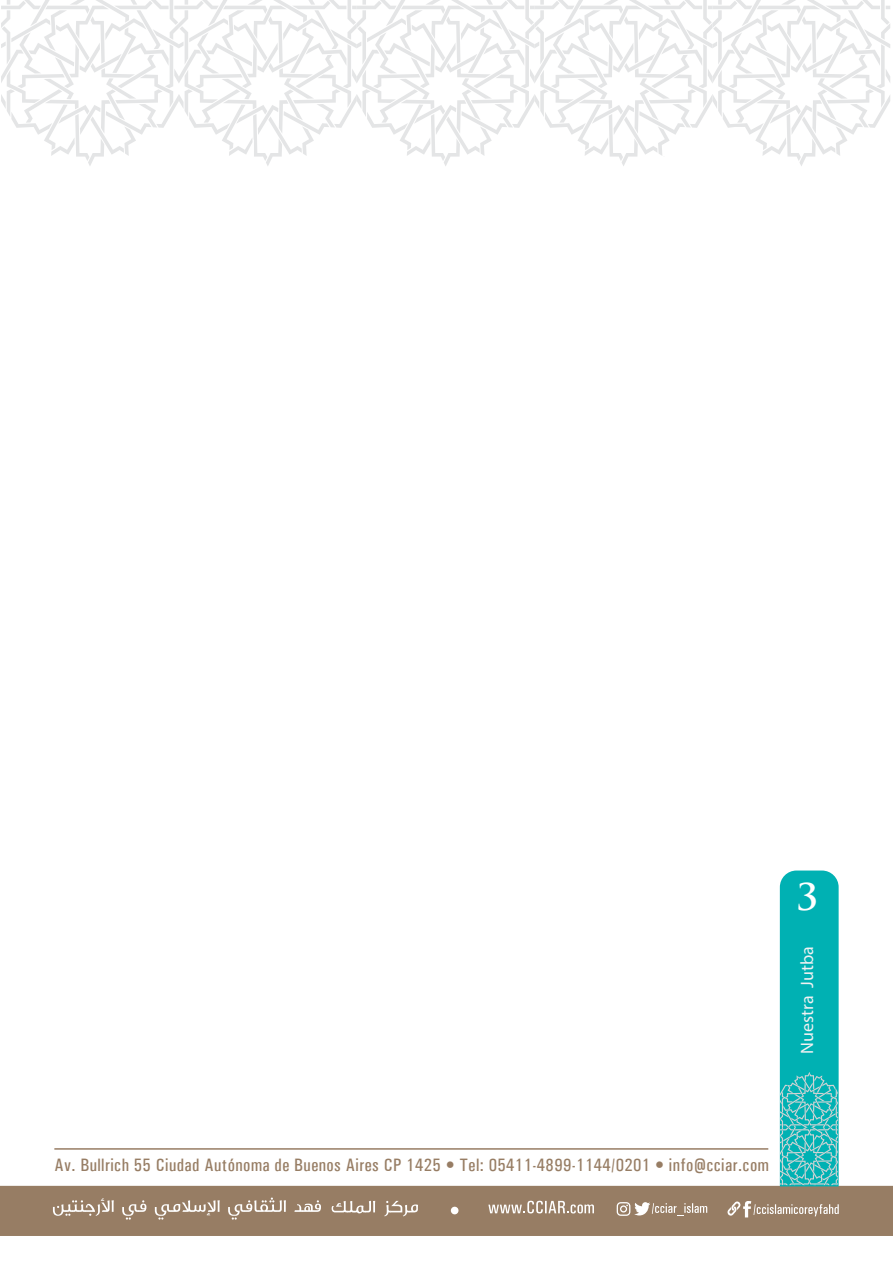
<style>
.page{position:relative;width:893px;height:1263px;background:#fff}
.page>*{position:absolute;margin:0;border:0;box-sizing:border-box;transform-origin:0 0}
.t1{font:700 36px "Trajan Pro";color:#fff}
.t2{font:500 condensed 18px "Univers";letter-spacing:.025em;color:#977d64}
.t3{font:18px "Myriad Pro";color:#f1f1f2}
</style>
<div class="page">
<div style="left:0;top:1184px;width:893px;height:52px;background:#977d64"></div>
<svg style="left:1px;top:0;width:889px;height:166px"></svg>
<svg style="left:780px;top:870px;width:59px;height:316px;background:#19b5b7"></svg>
<div style="left:451px;top:1207px;width:7px;height:7px;background:#fff;border-radius:50%"></div>
<svg style="left:617px;top:1202px;width:90px;height:14px"></svg>
<svg style="left:727px;top:1201px;width:112px;height:16px;background:#af9b88"></svg>
<svg style="left:488px;top:1201px;width:106px;height:12px"></svg>
<svg style="left:332px;top:1201px;width:43px;height:12px"></svg>
<svg style="left:384px;top:1201px;width:34px;height:15px"></svg>
<svg style="left:53px;top:1198px;width:61px;height:18px"></svg>
<svg style="left:122px;top:1200px;width:24px;height:19px"></svg>
<svg style="left:155px;top:1200px;width:65px;height:19px"></svg>
<svg style="left:228px;top:1197px;width:58px;height:22px"></svg>
<svg style="left:294px;top:1200px;width:27px;height:12px"></svg>
<hr style="left:54px;top:1148px;width:714px;height:2px;background:#977d64">
<h1 class="t1" style="left:796px;top:875px;width:23px">3</h1>
<p class="t3" style="left:796px;top:1054px;width:109px;rotate:-90deg">Nuestra Jutba</p>
<p class="t2" style="left:54px;top:1154px;width:716px">Av. Bullrich 55 Ciudad Autónoma de Buenos Aires CP 1425 • Tel: 05411-4899-1144/0201 • info@cciar.com</p>
</div>
